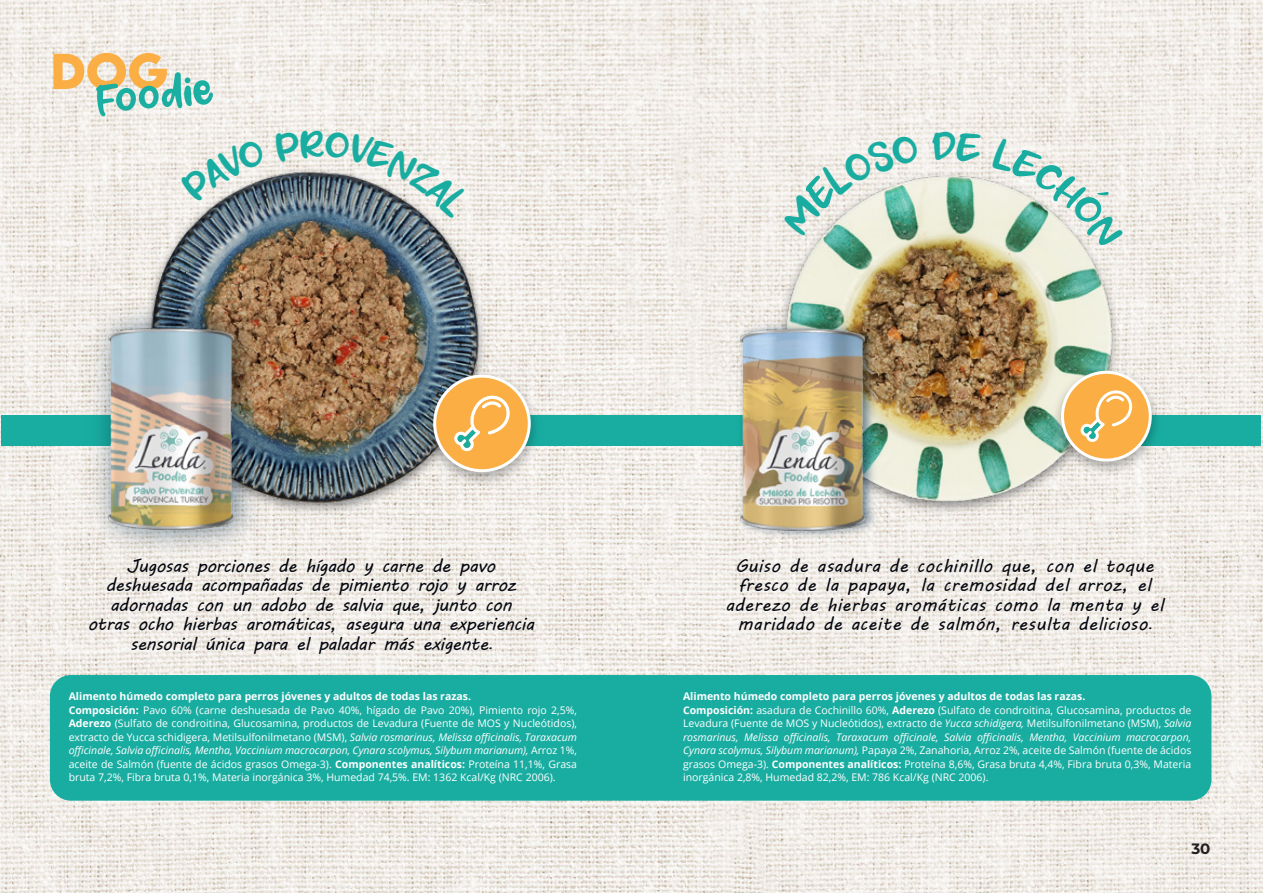
<style>
.page{position:relative;width:1263px;height:893px;background:#fff}
.page>*{position:absolute;margin:0;border:0;box-sizing:border-box;transform-origin:0 0}
.t1{font:36.45px "Panipuri";color:#19ada1}
.t2{font:34.95px "Panipuri";color:#19ada1}
.t3{font:18px/19.5px "MV Boli";letter-spacing:-.02em;color:#04070f;text-align:center}
.t4{font:18px/19.5px "MV Boli";letter-spacing:.02em;color:#04070f;text-align:center}
.t5{font:700 15px "Montserrat";color:#231f20}
.t6{font:10.5px/13.5px "Open Sans";color:#fff}
.s1{font-family:"Caveat"}
.s2{font-weight:700}
.s3{font-style:italic}
</style>
<div class="page">
<img style="left:0;top:0;width:1263px;height:892px">
<div style="left:50px;top:675px;width:1161px;height:126px;background:#19ada1"></div>
<div style="left:632px;top:415px;width:629px;height:31px;background:#19ada1"></div>
<img style="left:772px;top:167px;width:351px;height:351px">
<img style="left:784px;top:171px;width:331px;height:332px">
<img style="left:1047px;top:361px;width:119px;height:120px">
<div style="left:1062px;top:372px;width:88px;height:88px;background:#faae44;border-radius:50%"></div>
<div style="left:1061px;top:371px;width:91px;height:91px;border:3px solid #fff;border-radius:50%"></div>
<svg style="left:1080px;top:390px;width:52px;height:52px"></svg>
<img style="left:719px;top:296px;width:162px;height:248px">
<div style="left:1px;top:415px;width:630px;height:31px;background:#19ada1"></div>
<img style="left:139px;top:164px;width:351px;height:354px">
<img style="left:147px;top:169px;width:336px;height:335px">
<img style="left:418px;top:364px;width:128px;height:129px">
<div style="left:435px;top:376px;width:94px;height:95px;background:#faae44;border-radius:50%"></div>
<div style="left:433px;top:375px;width:98px;height:97px;border:3px solid #fff;border-radius:50%"></div>
<svg style="left:454px;top:396px;width:56px;height:55px"></svg>
<img style="left:75px;top:290px;width:202px;height:278px">
<img style="left:88px;top:294px;width:161px;height:250px">
<svg style="left:53px;top:53px;width:160px;height:64px;background:#d0d4b6"></svg>
<svg style="left:779px;top:135px;width:143px;height:102px"></svg>
<svg style="left:956px;top:132px;width:25px;height:32px"></svg>
<svg style="left:992px;top:137px;width:132px;height:113px"></svg>
<svg style="left:176px;top:139px;width:92px;height:65px"></svg>
<svg style="left:274px;top:125px;width:34px;height:38px"></svg>
<svg style="left:321px;top:131px;width:151px;height:89px"></svg>
<h2 class="t2" style="left:301px;top:125px;width:26px">R</h2>
<h1 class="t1" style="left:933px;top:127px;width:25px">D</h1>
<p class="t3" style="left:88px;top:555px;width:448px">Jugosas porciones de hígado y carne de pavo deshuesada acompañadas de pimiento rojo y arroz adornadas con un adobo de salvia que, junto con otras ocho hierbas aromáticas, asegura una experiencia sensorial única para el paladar más exigente<span class="s1">.</span></p>
<p class="t6" style="left:69px;top:690px;width:510px"><span class="s2">Alimento húmedo completo para perros jóvenes y adultos de todas las razas.<br>Composición:</span> Pavo 60% (carne deshuesada de Pavo 40%, hígado de Pavo 20%), Pimiento rojo 2,5%, <span class="s2">Aderezo</span> (Sulfato de condroitina, Glucosamina, productos de Levadura (Fuente de MOS y Nucleótidos), extracto de Yucca schidigera, Metilsulfonilmetano (MSM), <span class="s3">Salvia rosmarinus, Melissa officinalis, Taraxacum officinale, Salvia officinalis, Mentha, Vaccinium macrocarpon, Cynara scolymus, Silybum marianum),</span> Arroz 1%, aceite de Salmón (fuente de ácidos grasos Omega-3). <span class="s2">Componentes analíticos:</span> Proteína 11,1%, Grasa bruta 7,2%, Fibra bruta 0,1%, Materia inorgánica 3%, Humedad 74,5%. EM: 1362 Kcal/Kg (NRC 2006).</p>
<h3 class="t4" style="left:725px;top:555px;width:440px">Guiso de asadura de cochinillo que, con el toque fresco de la papaya, la cremosidad del arroz, el aderezo de hierbas aromáticas como la menta y el maridado de aceite de salmón, resulta delicioso<span class="s1">.</span></h3>
<p class="t6" style="left:683px;top:690px;width:510px"><span class="s2">Alimento húmedo completo para perros jóvenes y adultos de todas las razas.<br>Composición:</span> asadura de Cochinillo 60%, <span class="s2">Aderezo</span> (Sulfato de condroitina, Glucosamina, productos de Levadura (Fuente de MOS y Nucleótidos), extracto de <span class="s3">Yucca schidigera,</span> Metilsulfonilmetano (MSM), <span class="s3">Salvia rosmarinus, Melissa officinalis, Taraxacum officinale, Salvia officinalis, Mentha, Vaccinium macrocarpon, Cynara scolymus, Silybum marianum),</span> Papaya 2%, Zanahoria, Arroz 2%, aceite de Salmón (fuente de ácidos grasos Omega-3). <span class="s2">Componentes analíticos:</span> Proteína 8,6%, Grasa bruta 4,4%, Fibra bruta 0,3%, Materia inorgánica 2,8%, Humedad 82,2%, EM: 786 Kcal/Kg (NRC 2006).</p>
<h3 class="t5" style="left:1191px;top:838px;width:21px">30</h3>
</div>
